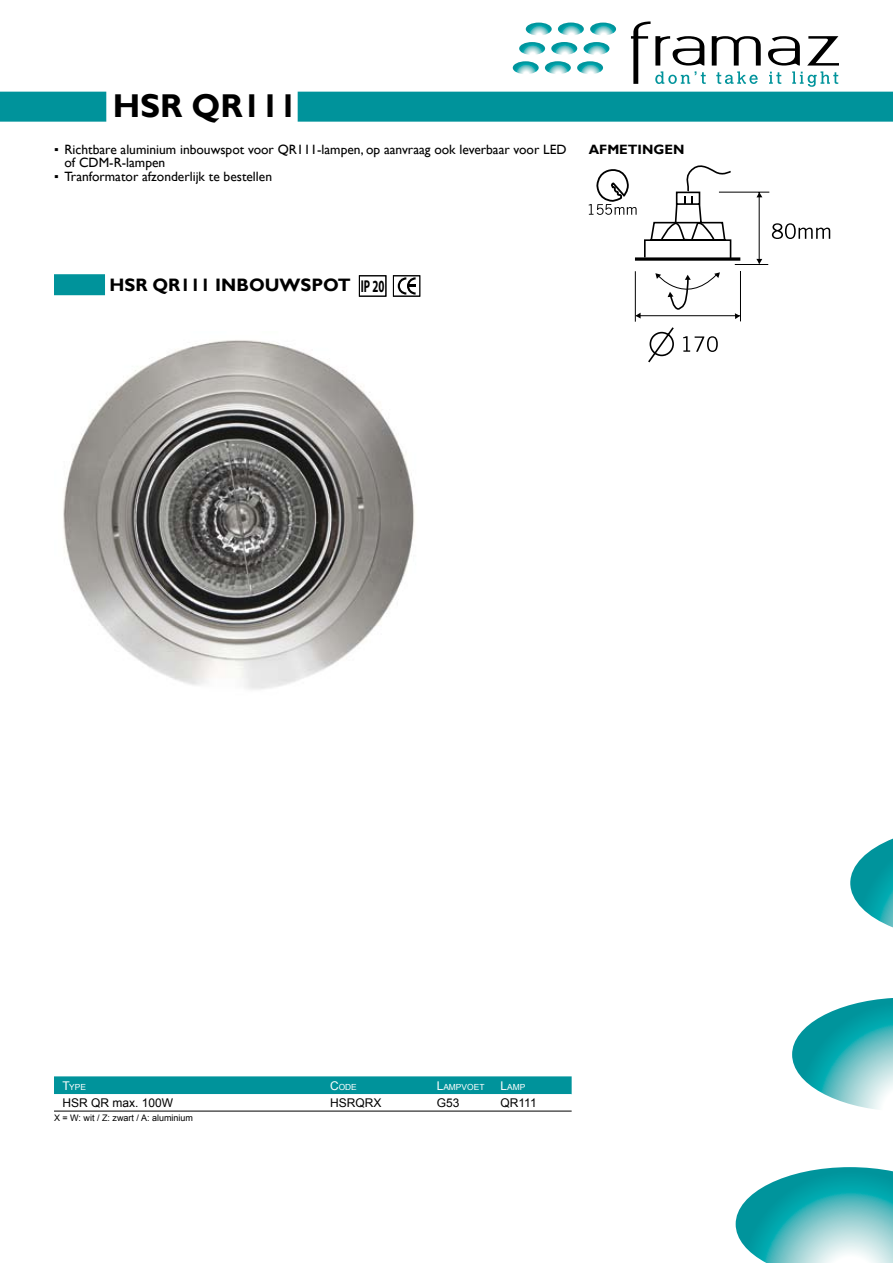
<style>
.page{position:relative;width:893px;height:1263px;background:#fff}
.page>*{position:absolute;margin:0;border:0;box-sizing:border-box;transform-origin:0 0}
.t1{font:700 33px "Gill Sans";color:#000}
.t2{font:700 18px "Gill Sans";color:#000}
.t3{font:13.5px/13.5px "Gill Sans";color:#000}
.t4{font:700 13.5px "Gill Sans";color:#000}
.t5{font:12px "Arial";color:#000}
.t6{font:9px "Arial";color:#000}
.t7{font:8.4px "Arial";color:#fff}
.s1{font-family:"Verdana"}
.s2{font-family:"Myriad Pro";font-size:17.1px}
.s3{font-size:12px}
</style>
<div class="page">
<svg style="left:558px;top:23px;width:26px;height:12px"></svg>
<svg style="left:551px;top:42px;width:26px;height:13px"></svg>
<svg style="left:545px;top:61px;width:26px;height:13px"></svg>
<svg style="left:590px;top:23px;width:26px;height:12px"></svg>
<svg style="left:583px;top:42px;width:26px;height:13px"></svg>
<svg style="left:577px;top:61px;width:26px;height:13px"></svg>
<svg style="left:526px;top:23px;width:26px;height:12px"></svg>
<svg style="left:519px;top:42px;width:26px;height:13px"></svg>
<svg style="left:513px;top:61px;width:26px;height:13px"></svg>
<svg style="left:631px;top:21px;width:75px;height:63px"></svg>
<svg style="left:712px;top:36px;width:49px;height:48px"></svg>
<svg style="left:768px;top:36px;width:71px;height:51px"></svg>
<svg style="left:850px;top:838px;width:43px;height:89px"></svg>
<svg style="left:792px;top:998px;width:101px;height:111px"></svg>
<svg style="left:736px;top:1167px;width:157px;height:96px;background:#65c1c5"></svg>
<div style="left:0;top:92px;width:893px;height:30px;background:#00939b"></div>
<div style="left:106px;top:88px;width:192px;height:37px;background:#fff"></div>
<div style="left:54px;top:274px;width:366px;height:21px;background:#00939b"></div>
<div style="left:105px;top:273px;width:328px;height:24px;background:#fff"></div>
<div style="left:359px;top:275px;width:27px;height:22px;border:1px solid #000"></div>
<svg style="left:398px;top:277px;width:18px;height:18px"></svg>
<div style="left:393px;top:275px;width:27px;height:22px;border:1px solid #000"></div>
<div style="left:54px;top:1076px;width:518px;height:18px;background:#00939b"></div>
<hr style="left:54px;top:1111px;width:518px;height:1px;background:#000">
<svg style="left:635px;top:257px;width:105px;height:4px"></svg>
<svg style="left:643px;top:165px;width:89px;height:95px"></svg>
<svg style="left:655px;top:272px;width:65px;height:38px"></svg>
<hr style="left:636px;top:315px;width:104px;height:1px;background:#000">
<hr style="left:735px;top:264px;width:33px;height:1px;background:#000">
<hr style="left:719px;top:192px;width:50px;height:1px;background:#000">
<hr style="left:759px;top:192px;width:1px;height:72px;background:#000">
<hr style="left:740px;top:271px;width:1px;height:50px;background:#000">
<hr style="left:635px;top:271px;width:1px;height:51px;background:#000">
<svg style="left:735px;top:313px;width:5px;height:6px"></svg>
<svg style="left:635px;top:313px;width:6px;height:6px"></svg>
<svg style="left:756px;top:192px;width:6px;height:5px"></svg>
<svg style="left:756px;top:259px;width:6px;height:5px"></svg>
<svg style="left:648px;top:327px;width:26px;height:35px"></svg>
<svg style="left:772px;top:223px;width:58px;height:16px"></svg>
<svg style="left:683px;top:336px;width:35px;height:16px"></svg>
<svg style="left:589px;top:169px;width:48px;height:46px"></svg>
<img style="left:63px;top:340px;width:352px;height:350px">
<h1 class="t1" style="left:113px;top:86px;width:186px">HSR QR111</h1>
<p class="t3" style="left:65px;top:143px;width:504px;text-indent:-11px"><span class="s1">▪</span> Richtbare aluminium inbouwspot voor QR111-lampen, op aanvraag ook leverbaar voor LED of CDM-R-lampen</p>
<p class="t3" style="left:54px;top:170px;width:220px"><span class="s1">▪</span> Tranformator afzonderlijk te bestellen</p>
<p class="t4" style="left:589px;top:141px;width:97px">AFMETINGEN</p>
<h2 class="t2" style="left:109px;top:274px;width:276px">HSR QR111 INBOUWSPOT <span class="s2">IP 20</span></h2>
<p class="t7" style="left:63px;top:1082px;width:25px"><span class="s3">T</span>YPE</p>
<p class="t7" style="left:330px;top:1082px;width:28px"><span class="s3">C</span>ODE</p>
<p class="t7" style="left:437px;top:1082px;width:49px"><span class="s3">L</span>AMPVOET</p>
<p class="t7" style="left:500px;top:1082px;width:26px"><span class="s3">L</span>AMP</p>
<p class="t5" style="left:63px;top:1094px;width:112px">HSR QR max. 100W</p>
<p class="t5" style="left:330px;top:1094px;width:53px">HSRQRX</p>
<p class="t5" style="left:437px;top:1094px;width:24px">G53</p>
<p class="t5" style="left:500px;top:1094px;width:38px">QR111</p>
<p class="t6" style="left:54px;top:1112px;width:141px">X = W: wit / Z: zwart / A: aluminium</p>
</div>
